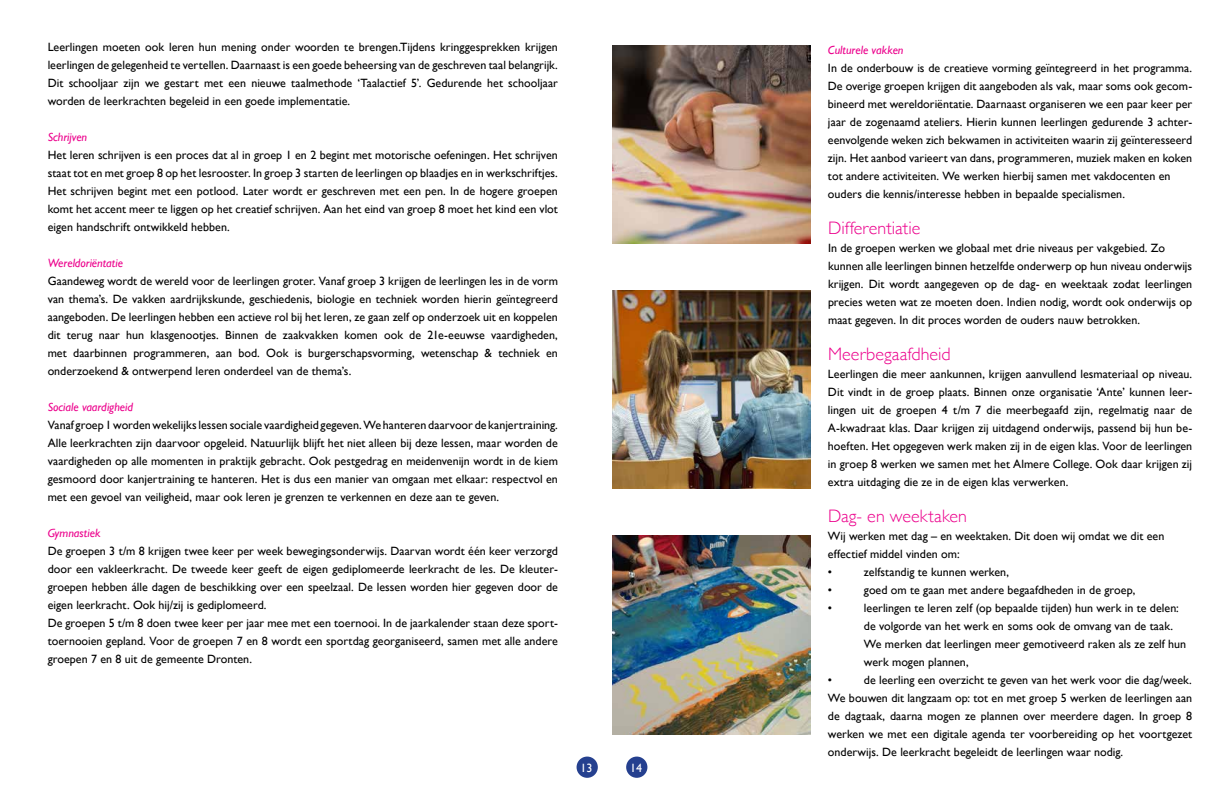
<style>
.page{position:relative;width:1224px;height:792px;background:#fff}
.page>*{position:absolute;margin:0;border:0;box-sizing:border-box;transform-origin:0 0}
.t1{font:300 18px "Gill Sans";letter-spacing:.005em;color:#ec008c}
.t2{font:12px/18px "Gill Sans";color:#000;text-align:justify}
.t3{font:italic 12px "Gill Sans";color:#ec008c}
.t4{font:12px "Gill Sans";color:#fff}
</style>
<div class="page">
<div style="left:577px;top:757px;width:21px;height:21px;background:#25408f;border-radius:50%"></div>
<img style="left:612px;top:45px;width:198px;height:199px">
<img style="left:612px;top:291px;width:198px;height:198px">
<img style="left:612px;top:536px;width:198px;height:198px">
<div style="left:626px;top:757px;width:21px;height:21px;background:#25408f;border-radius:50%"></div>
<p class="t2" style="left:48px;top:37px;width:512px">Leerlingen moeten ook leren hun mening onder woorden te brengen.Tijdens kringgesprekken krijgen leerlingen de gelegenheid te vertellen. Daarnaast is een goede beheersing van de geschreven taal belangrijk.<br>Dit schooljaar zijn we gestart met een nieuwe taalmethode ‘Taalactief 5’. Gedurende het schooljaar worden de leerkrachten begeleid in een goede implementatie.</p>
<p class="t3" style="left:48px;top:130px;width:41px">Schrijven</p>
<p class="t2" style="left:48px;top:145px;width:512px">Het leren schrijven is een proces dat al in groep 1 en 2 begint met motorische oefeningen. Het schrijven staat tot en met groep 8 op het lesrooster. In groep 3 starten de leerlingen op blaadjes en in werkschriftjes.<br>Het schrijven begint met een potlood. Later wordt er geschreven met een pen. In de hogere groepen komt het accent meer te liggen op het creatief schrijven. Aan het eind van groep 8 moet het kind een vlot eigen handschrift ontwikkeld hebben.</p>
<p class="t3" style="left:48px;top:256px;width:77px">Wereldoriëntatie</p>
<p class="t2" style="left:48px;top:271px;width:512px">Gaandeweg wordt de wereld voor de leerlingen groter. Vanaf groep 3 krijgen de leerlingen les in de vorm van thema’s. De vakken aardrijkskunde, geschiedenis, biologie en techniek worden hierin geïntegreerd aangeboden. De leerlingen hebben een actieve rol bij het leren, ze gaan zelf op onderzoek uit en koppelen dit terug naar hun klasgenootjes. Binnen de zaakvakken komen ook de 21e-eeuwse vaardigheden, met daarbinnen programmeren, aan bod. Ook is burgerschapsvorming, wetenschap &amp; techniek en onderzoekend &amp; ontwerpend leren onderdeel van de thema’s.</p>
<p class="t3" style="left:48px;top:400px;width:87px">Sociale vaardigheid</p>
<p class="t2" style="left:48px;top:415px;width:512px">Vanaf groep 1 worden wekelijks lessen sociale vaardigheid gegeven. We hanteren daarvoor de kanjertraining.<br>Alle leerkrachten zijn daarvoor opgeleid. Natuurlijk blijft het niet alleen bij deze lessen, maar worden de vaardigheden op alle momenten in praktijk gebracht. Ook pestgedrag en meidenvenijn wordt in de kiem gesmoord door kanjertraining te hanteren. Het is dus een manier van omgaan met elkaar: respectvol en met een gevoel van veiligheid, maar ook leren je grenzen te verkennen en deze aan te geven.</p>
<p class="t3" style="left:48px;top:526px;width:54px">Gymnastiek</p>
<p class="t2" style="left:48px;top:541px;width:512px;text-align:left">De groepen 3 t/m 8 krijgen twee keer per week bewegingsonderwijs. Daarvan wordt één keer verzorgd door een vakleerkracht. De tweede keer geeft de eigen gediplomeerde leerkracht de les. De kleuter&shy;groepen hebben álle dagen de beschikking over een speelzaal. De lessen worden hier gegeven door de eigen leerkracht. Ook hij/zij is gediplomeerd.<br>De groepen 5 t/m 8 doen twee keer per jaar mee met een toernooi. In de jaarkalender staan deze sport&shy;toernooien gepland. Voor de groepen 7 en 8 wordt een sportdag georganiseerd, samen met alle andere groepen 7 en 8 uit de gemeente Dronten.</p>
<p class="t4" style="left:581px;top:761px;width:13px">13</p>
<p class="t4" style="left:630px;top:761px;width:13px">14</p>
<p class="t3" style="left:828px;top:43px;width:77px">Culturele vakken</p>
<p class="t2" style="left:828px;top:58px;width:366px;text-align:left">In de onderbouw is de creatieve vorming geïntegreerd in het programma.<br>De overige groepen krijgen dit aangeboden als vak, maar soms ook gecom&shy;bineerd met wereldoriëntatie. Daarnaast organiseren we een paar keer per jaar de zogenaamd ateliers. Hierin kunnen leerlingen gedurende 3 achter&shy;eenvolgende weken zich bekwamen in activiteiten waarin zij geïnteresseerd zijn. Het aanbod varieert van dans, programmeren, muziek maken en koken tot andere activiteiten. We werken hierbij samen met vakdocenten en ouders die kennis/interesse hebben in bepaalde specialismen.</p>
<h1 class="t1" style="left:828px;top:213px;width:94px">Differentiatie</h1>
<p class="t2" style="left:828px;top:238px;width:366px;text-align:left">In de groepen werken we globaal met drie niveaus per vakgebied. Zo kunnen alle leerlingen binnen hetzelfde onderwerp op hun niveau onderwijs krijgen. Dit wordt aangegeven op de dag- en weektaak zodat leerlingen precies weten wat ze moeten doen. Indien nodig, wordt ook onderwijs op maat gegeven. In dit proces worden de ouders nauw betrokken.</p>
<h1 class="t1" style="left:828px;top:339px;width:124px">Meerbegaafdheid</h1>
<p class="t2" style="left:828px;top:364px;width:366px">Leerlingen die meer aankunnen, krijgen aanvullend lesmateriaal op niveau.<br>Dit vindt in de groep plaats. Binnen onze organisatie ‘Ante’ kunnen leer&shy;lingen uit de groepen 4 t/m 7 die meerbegaafd zijn, regelmatig naar de A-kwadraat klas. Daar krijgen zij uitdagend onderwijs, passend bij hun be&shy;hoeften. Het opgegeven werk maken zij in de eigen klas. Voor de leerlingen in groep 8 werken we samen met het Almere College. Ook daar krijgen zij extra uitdaging die ze in de eigen klas verwerken.</p>
<h1 class="t1" style="left:828px;top:501px;width:141px">Dag- en weektaken</h1>
<p class="t2" style="left:828px;top:526px;width:338px;text-align:left">Wij werken met dag – en weektaken. Dit doen wij omdat we dit een effectief middel vinden om:<br>•</p>
<p class="t2" style="left:864px;top:562px;width:147px">zelfstandig te kunnen werken,</p>
<p class="t2" style="left:828px;top:580px;width:6px">•</p>
<p class="t2" style="left:864px;top:580px;width:273px">goed om te gaan met andere begaafdheden in de groep,</p>
<p class="t2" style="left:828px;top:598px;width:6px">•</p>
<p class="t2" style="left:864px;top:598px;width:324px;text-align:left">leerlingen te leren zelf (op bepaalde tijden) hun werk in te delen: de volgorde van het werk en soms ook de omvang van de taak.<br>We merken dat leerlingen meer gemotiveerd raken als ze zelf hun werk mogen plannen,</p>
<p class="t2" style="left:828px;top:670px;width:6px">•</p>
<p class="t2" style="left:828px;top:670px;width:366px;text-indent:36px">de leerling een overzicht te geven van het werk voor die dag/week.<br>We bouwen dit langzaam op: tot en met groep 5 werken de leerlingen aan de dagtaak, daarna mogen ze plannen over meerdere dagen. In groep 8 werken we met een digitale agenda ter voorbereiding op het voortgezet onderwijs. De leerkracht begeleidt de leerlingen waar nodig.</p>
</div>
